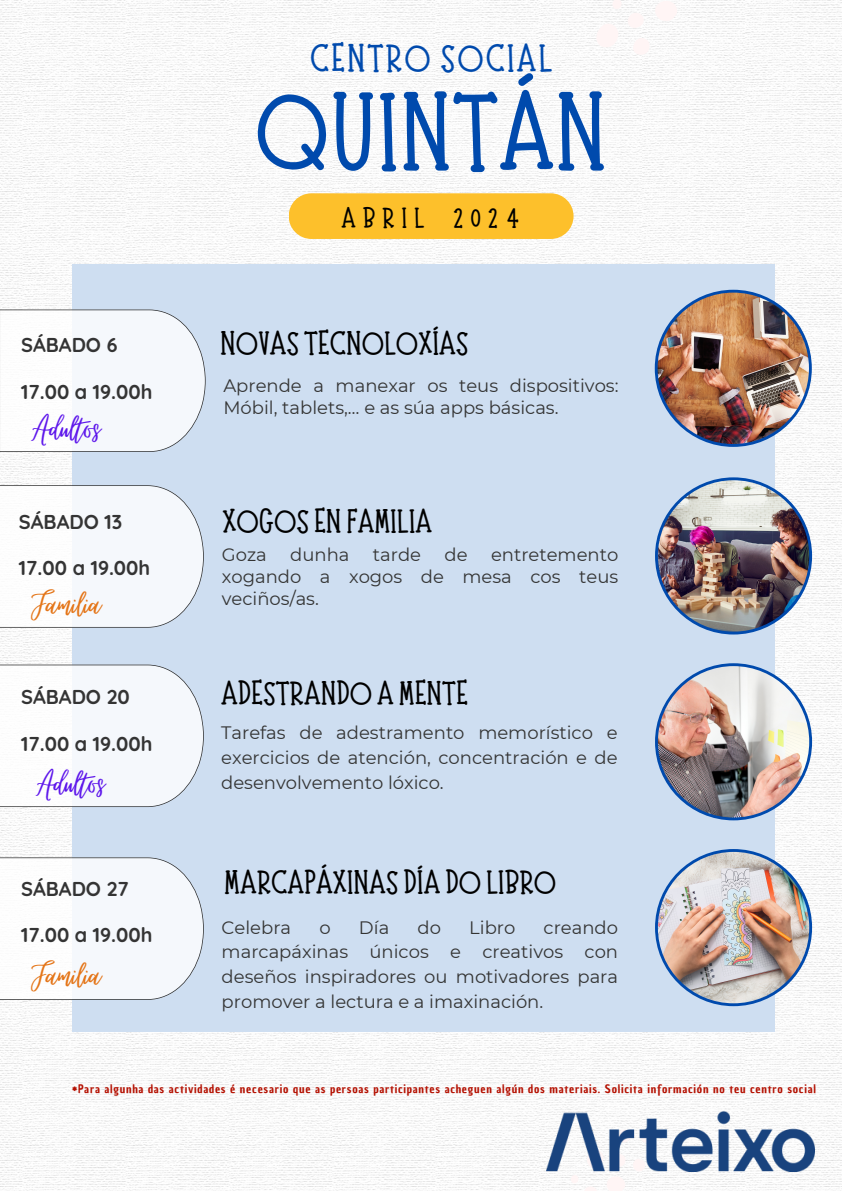
<style>
.page{position:relative;width:842px;height:1191px;background:#fff}
.page>*{position:absolute;margin:0;border:0;box-sizing:border-box;transform-origin:0 0}
.t1{font:700 103px "Moonlight";letter-spacing:.005em;color:#004aad}
.t2{font:43.7px "Virtual";color:#e47518}
.t3{font:43.7px "Virtual";color:#5e17eb}
.t4{font:700 36.4px "Moonlight";letter-spacing:.055em;color:#004aad}
.t5{font:700 31.1px "Moonlight";color:#000}
.t6{font:700 26.9px "Moonlight";letter-spacing:.255em;color:#000}
.t7{font:700 20px "Quicksand";color:#343434}
.t8{font:18px/24.8px "Montserrat";color:#343434;text-align:justify}
.t9{font:11.4px "Chau Philomene One";letter-spacing:.065em;color:#b41001}
</style>
<div class="page">
<img style="left:0;top:0;width:842px;height:1190px">
<svg style="left:607px;top:1176px;width:18px;height:14px"></svg>
<svg style="left:571px;top:1174px;width:7px;height:9px"></svg>
<svg style="left:584px;top:1186px;width:13px;height:4px"></svg>
<svg style="left:633px;top:1170px;width:12px;height:1px"></svg>
<svg style="left:655px;top:1px;width:22px;height:20px"></svg>
<svg style="left:633px;top:38px;width:16px;height:17px"></svg>
<svg style="left:596px;top:24px;width:22px;height:24px"></svg>
<svg style="left:612px;top:0;width:10px;height:9px"></svg>
<svg style="left:628px;top:13px;width:16px;height:15px"></svg>
<div style="left:289px;top:193px;width:284px;height:46px;background:#fdc02b;border-radius:23px"></div>
<div style="left:72px;top:265px;width:702px;height:767px;background:#cedef1"></div>
<svg style="left:0;top:309px;width:206px;height:143px"></svg>
<svg style="left:0;top:664px;width:204px;height:143px"></svg>
<svg style="left:0;top:485px;width:204px;height:142px"></svg>
<img style="left:547px;top:1110px;width:268px;height:60px">
<svg style="left:0;top:857px;width:204px;height:142px"></svg>
<img style="left:655px;top:849px;width:157px;height:157px">
<img style="left:655px;top:663px;width:157px;height:157px">
<img style="left:655px;top:477px;width:157px;height:157px">
<img style="left:655px;top:290px;width:157px;height:157px">
<p class="t4" style="left:310px;top:37px;width:243px">CENTRO SOCIAL</p>
<h4 class="t1" style="left:255px;top:73px;width:354px">QUINTÁN</h4>
<p class="t7" style="left:21px;top:332px;width:98px">SÁBADO 6</p>
<p class="t7" style="left:21px;top:378px;width:133px">17.00 a 19.00h</p>
<h5 class="t3" style="left:32px;top:405px;width:70px">Adultos</h5>
<h4 class="t7" style="left:19px;top:508px;width:105px">SÁBADO 13</h4>
<p class="t7" style="left:19px;top:555px;width:133px">17.00 a 19.00h</p>
<p class="t2" style="left:32px;top:581px;width:70px">Familia</p>
<p class="t7" style="left:21px;top:684px;width:110px">SÁBADO 20</p>
<h5 class="t7" style="left:21px;top:730px;width:133px">17.00 a 19.00h</h5>
<p class="t3" style="left:36px;top:759px;width:70px">Adultos</p>
<h6 class="t7" style="left:21px;top:875px;width:109px">SÁBADO 27</h6>
<h2 class="t7" style="left:21px;top:921px;width:133px">17.00 a 19.00h</h2>
<p class="t2" style="left:32px;top:951px;width:70px">Familia</p>
<p class="t6" style="left:342px;top:202px;width:181px">ABRIL 2024</p>
<h4 class="t5" style="left:220px;top:326px;width:250px">NOVAS TECNOLOXÍAS</h4>
<p class="t8" style="left:223px;top:374px;width:397px;line-height:21.8px">Aprende a manexar os teus dispositivos:<br>Móbil, tablets,… e as súa apps básicas.</p>
<h2 class="t5" style="left:222px;top:503px;width:211px">XOGOS EN FAMILIA</h2>
<h6 class="t8" style="left:222px;top:542px;width:46px">Goza</h6>
<h6 class="t8" style="left:290px;top:542px;width:61px">dunha</h6>
<h6 class="t8" style="left:373px;top:542px;width:50px">tarde</h6>
<h6 class="t8" style="left:444px;top:542px;width:25px">de</h6>
<h6 class="t8" style="left:222px;top:544px;width:398px;line-height:21.8px;text-indent:269px">entretemento xogando a xogos de mesa cos teus veciños/as.</h6>
<h5 class="t5" style="left:221px;top:674px;width:248px">ADESTRANDO A MENTE</h5>
<h6 class="t8" style="left:221px;top:720px;width:398px">Tarefas de adestramento memorístico e exercicios de atención, concentración e de desenvolvemento lóxico.</h6>
<p class="t5" style="left:224px;top:864px;width:334px">MARCAPÁXINAS DÍA DO LIBRO</p>
<h2 class="t8" style="left:222px;top:914px;width:398px;text-indent:322px">creando marcapáxinas únicos e creativos con deseños inspiradores ou motivadores para promover a lectura e a imaxinación.</h2>
<h2 class="t8" style="left:222px;top:914px;width:71px">Celebra</h2>
<h2 class="t8" style="left:319px;top:914px;width:13px">o</h2>
<h2 class="t8" style="left:359px;top:914px;width:32px">Día</h2>
<h2 class="t8" style="left:418px;top:914px;width:25px">do</h2>
<h2 class="t8" style="left:469px;top:914px;width:48px">Libro</h2>
<h5 class="t9" style="left:72px;top:1081px;width:745px">*Para algunha das actividades é necesario que as persoas participantes acheguen algún dos materiais. Solicita información no teu centro social</h5>
</div>
